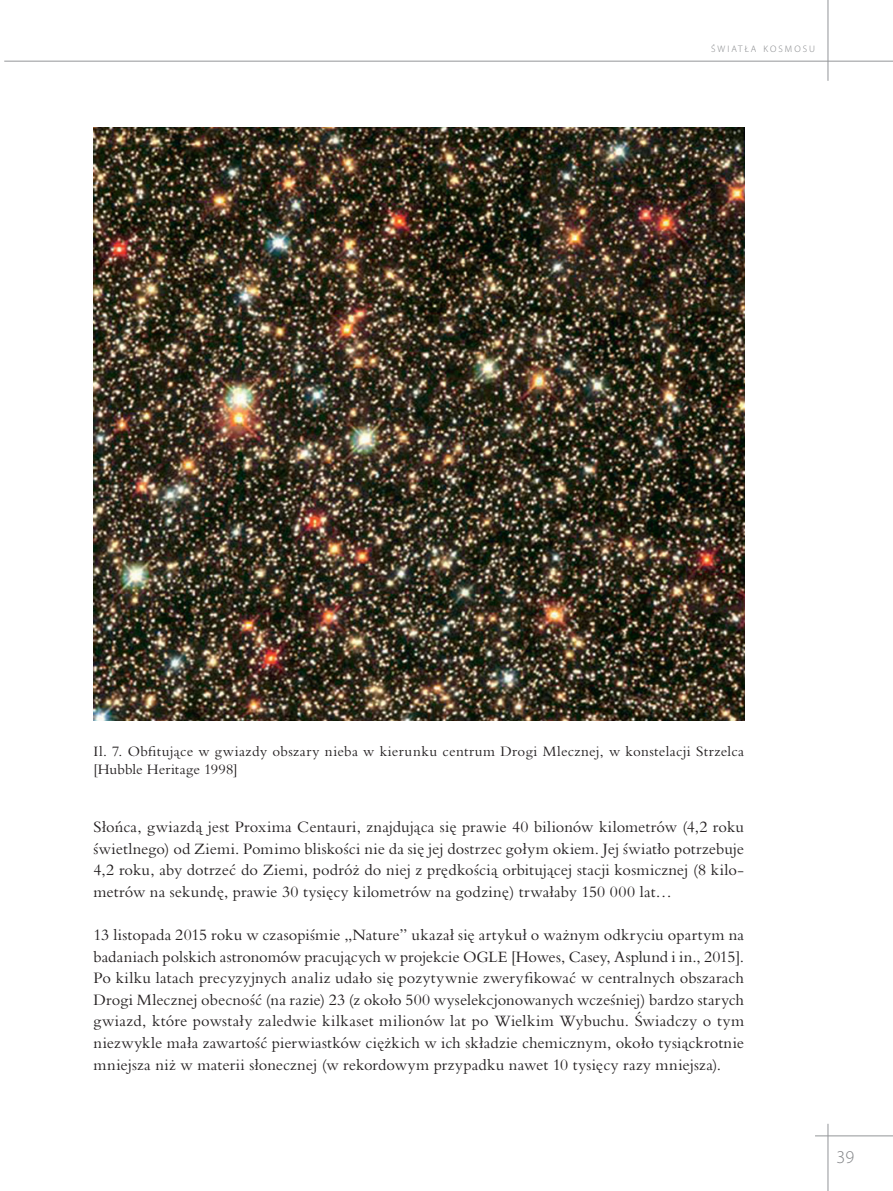
<style>
.page{position:relative;width:893px;height:1191px;background:#fff}
.page>*{position:absolute;margin:0;border:0;box-sizing:border-box;transform-origin:0 0}
.t1{font:300 18px "Myriad Pro";color:#808285}
.akapit_podstawowy{font:16.5px/21.6px "Bembo MT Pro";letter-spacing:.01em;color:#231f20;text-align:justify}
.podpis_ilustracji{font:15px/18px "Bembo MT Pro";letter-spacing:.02em;color:#231f20}
.t2{font:300 9.45px "Myriad Pro";color:#808285}
</style>
<div class="page">
<hr style="left:4px;top:61px;width:889px;height:1px;background:#939598">
<hr style="left:828px;top:0;width:1px;height:81px;background:#939598">
<hr style="left:828px;top:1123px;width:1px;height:68px;background:#939598">
<hr style="left:815px;top:1135px;width:78px;height:1px;background:#939598">
<img style="left:94px;top:128px;width:650px;height:592px">
<p class="t2" style="left:711px;top:44px;width:60px">ŚWI AT ŁA ŚWI</p>
<p class="t2" style="left:785px;top:44px;width:32px">ATŁ A</p>
<p class="podpis_ilustracji" style="left:94px;top:742px;width:652px">Il. 7. Obfitujące w gwiazdy obszary nieba w kierunku centrum Drogi Mlecznej, w konstelacji Strzelca [Hubble Heritage 1998]</p>
<p class="akapit_podstawowy" style="left:94px;top:815px;width:652px">Słońca, gwiazdą jest Proxima Centauri, znajdująca się prawie 40 bilionów kilometrów (4,2 roku świetlnego) od Ziemi. Pomimo bliskości nie da się jej dostrzec gołym okiem. Jej światło potrzebuje 4,2 roku, aby dotrzeć do Ziemi, podróż do niej z prędkością orbitującej stacji kosmicznej (8 kilo&shy;metrów na sekundę, prawie 30 tysięcy kilometrów na godzinę) trwałaby 150 000 lat…</p>
<p class="akapit_podstawowy" style="left:94px;top:923px;width:652px">13 listopada 2015 roku w czasopiśmie „Nature” ukazał się artykuł o ważnym odkryciu opartym na badaniach polskich astronomów pracujących w projekcie OGLE [Howes, Casey, Asplund i in., 2015].<br>Po kilku latach precyzyjnych analiz udało się pozytywnie zweryfikować w centralnych obszarach Drogi Mlecznej obecność (na razie) 23 (z około 500 wyselekcjonowanych wcześniej) bardzo starych gwiazd, które powstały zaledwie kilkaset milionów lat po Wielkim Wybuchu. Świadczy o tym niezwykle mała zawartość pierwiastków ciężkich w ich składzie chemicznym, około tysiąckrotnie mniejsza niż w materii słonecznej (w rekordowym przypadku nawet 10 tysięcy razy mniejsza).</p>
<p class="t1" style="left:837px;top:1147px;width:19px">39</p>
</div>
